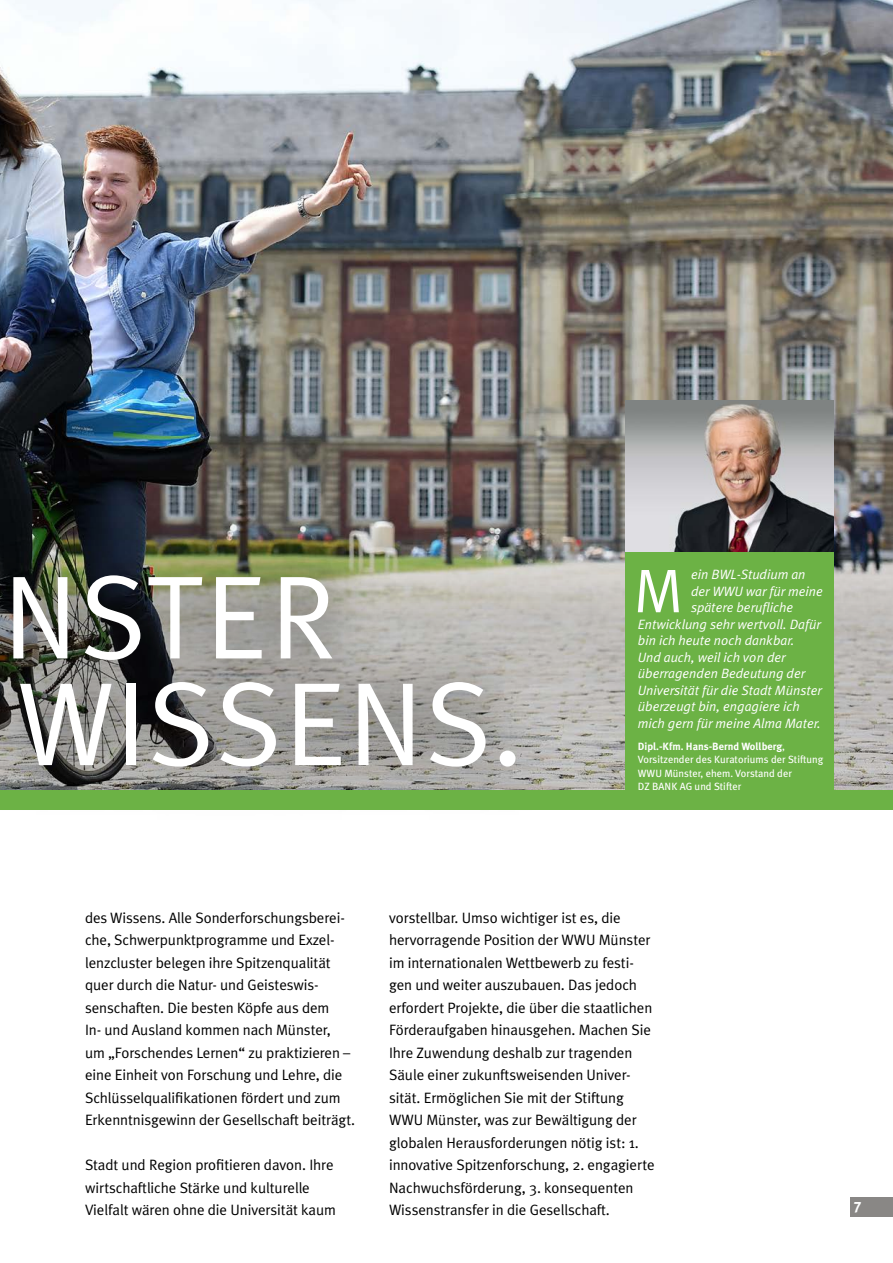
<style>
.page{position:relative;width:893px;height:1263px;background:#fff}
.page>*{position:absolute;margin:0;border:0;box-sizing:border-box;transform-origin:0 0}
.t1{font:118.5px/106.6px "Meta Plus Normal";letter-spacing:.01em;color:#fff}
.t2{font:61.65px "Meta Plus Normal";color:#fff}
.t3{font:15px/22.5px "Meta Plus Normal";letter-spacing:-.005em;color:#000}
.t4{font:15px "Meta Plus Bold Caps";color:#fff}
.t5{font:italic 13.5px "Meta Plus Normal";color:#fff}
.t6{font:10.5px/13.5px "Meta Plus";color:#fff}
.s1{font-weight:700}
</style>
<div class="page">
<img style="left:0;top:0;width:893px;height:499px">
<svg style="left:0;top:499px;width:893px;height:291px;background:#9e9d9b"></svg>
<div style="left:0;top:507px;width:567px;height:315px;background:#000;opacity:.75"></div>
<div style="left:0;top:790px;width:893px;height:20px;background:#6cb245"></div>
<img style="left:625px;top:400px;width:208px;height:152px">
<div style="left:625px;top:552px;width:208px;height:242px;background:#6cb245"></div>
<div style="left:850px;top:1197px;width:43px;height:20px;background:#898785"></div>
<h1 class="t1" style="left:2px;top:563px;width:522px">NSTER<br>WISSENS.</h1>
<h2 class="t2" style="left:634px;top:555px;width:51px">M</h2>
<p class="t5" style="left:691px;top:567px;width:116px">ein BWL-Studium an</p>
<p class="t5" style="left:691px;top:583px;width:133px">der WWU war für meine</p>
<p class="t5" style="left:691px;top:600px;width:104px">spätere berufliche</p>
<p class="t5" style="left:638px;top:616px;width:184px">Entwicklung sehr wertvoll. Dafür</p>
<p class="t5" style="left:638px;top:633px;width:158px">bin ich heute noch dankbar.</p>
<p class="t5" style="left:638px;top:649px;width:149px">Und auch, weil ich von der</p>
<p class="t5" style="left:638px;top:666px;width:169px">überragenden Bedeutung der</p>
<p class="t5" style="left:638px;top:682px;width:186px">Universität für die Stadt Münster</p>
<p class="t5" style="left:638px;top:699px;width:163px">überzeugt bin, engagiere ich</p>
<p class="t5" style="left:638px;top:715px;width:185px">mich gern für meine Alma Mater.</p>
<p class="t6" style="left:638px;top:739px;width:187px"><span class="s1">Dipl.-Kfm. Hans-Bernd Wollberg</span>,<br>Vorsitzender des Kuratoriums der Stiftung<br>WWU Münster, ehem. Vorstand der<br>DZ BANK AG und Stifter</p>
<p class="t3" style="left:85px;top:906px;width:272px">des Wissens. Alle Sonderforschungsberei&shy;che, Schwerpunktprogramme und Exzel&shy;lenzcluster belegen ihre Spitzenqualität quer durch die Natur- und Geisteswis&shy;senschaften. Die besten Köpfe aus dem<br>In- und Ausland kommen nach Münster,<br>um „Forschendes Lernen“ zu praktizieren – eine Einheit von Forschung und Lehre, die Schlüsselqualifikationen fördert und zum Erkenntnisgewinn der Gesellschaft beiträgt.</p>
<p class="t3" style="left:85px;top:1153px;width:253px">Stadt und Region profitieren davon. Ihre wirtschaftliche Stärke und kulturelle<br>Vielfalt wären ohne die Universität kaum</p>
<p class="t3" style="left:389px;top:906px;width:267px">vorstellbar. Umso wichtiger ist es, die hervorragende Position der WWU Münster im internationalen Wettbewerb zu festi&shy;gen und weiter auszubauen. Das jedoch erfordert Projekte, die über die staatlichen Förderaufgaben hinausgehen. Machen Sie Ihre Zuwendung deshalb zur tragenden Säule einer zukunftsweisenden Univer&shy;sität. Ermöglichen Sie mit der Stiftung WWU Münster, was zur Bewältigung der globalen Herausforderungen nötig ist: 1. innovative Spitzenforschung, 2. engagierte Nachwuchsförderung, 3. konsequenten Wissenstransfer in die Gesellschaft.</p>
<p class="t4" style="left:853px;top:1198px;width:10px">7</p>
</div>
